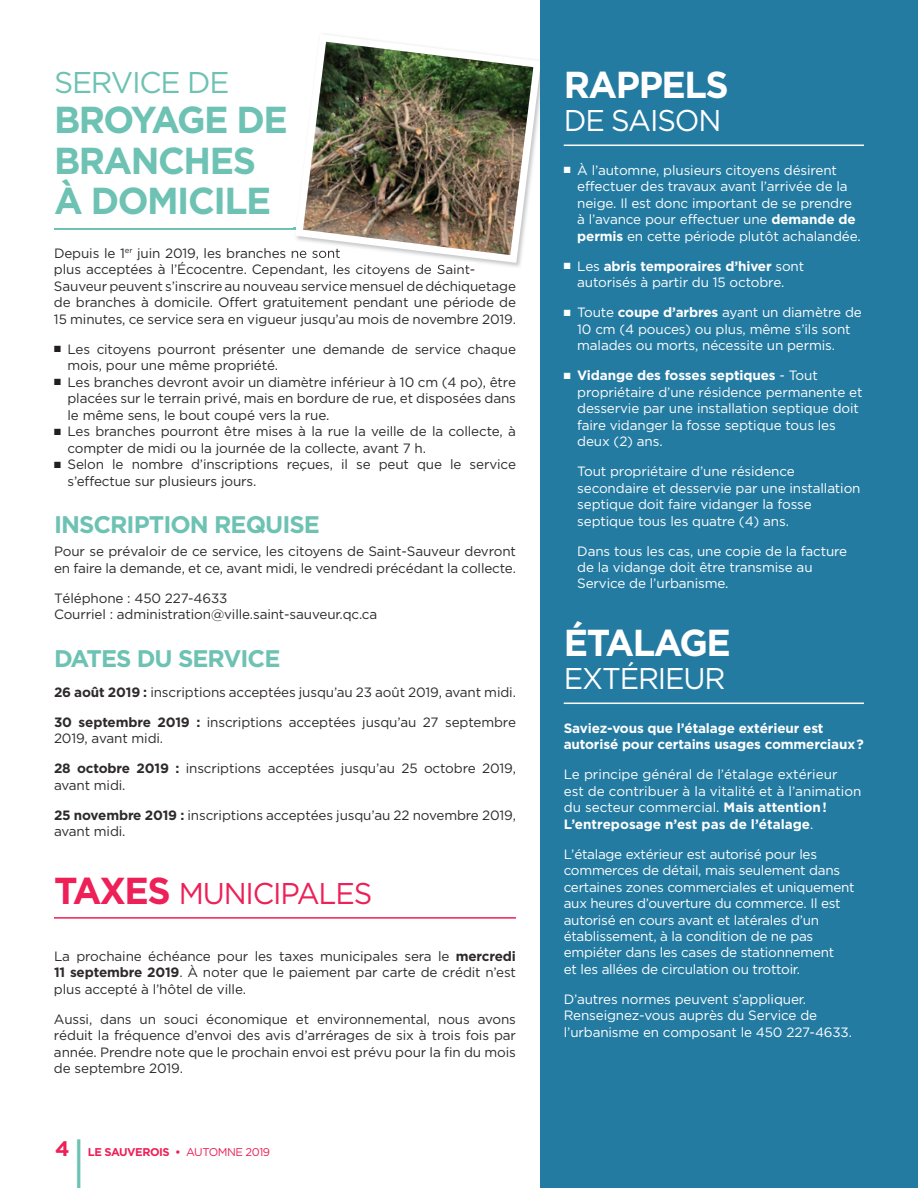
<style>
.page{position:relative;width:918px;height:1188px;background:#fff}
.page>*{position:absolute;margin:0;border:0;box-sizing:border-box;transform-origin:0 0}
.t1{font:700 81px "Gotham";color:#6dc2b3;scale:.33 1}
.t2{font:700 37.5px/40.5px "Gotham";letter-spacing:-.04em;color:#6dc2b3}
.t3{font:700 37.5px "Gotham";letter-spacing:-.04em;color:#fff}
.t4{font:30px "Gotham";letter-spacing:-.04em;color:#fff}
.t5{font:30px "Gotham";letter-spacing:-.04em;color:#ed2057}
.t6{font:30px "Gotham";letter-spacing:-.04em;color:#6dc2b3}
.t7{font:700 24px "Gotham";letter-spacing:-.04em;color:#6dc2b3}
.t8{font:700 21px "Gotham";color:#ed2057}
.t9{font:13.5px/16.5px "Gotham";letter-spacing:-.01em;color:#2e2a2c}
.t10{font:13.5px/16.5px "Gotham";letter-spacing:-.01em;color:#fff}
.t11{font:700 13.5px/16.5px "Gotham";letter-spacing:-.01em;color:#fff}
.t12{font:700 11.25px "Gotham";letter-spacing:-.04em;color:#ed2057}
.s1{color:#231f20}
.s2{font-weight:700}
.s3{font-weight:700;font-size:37.5px}
.s4{font-weight:400}
</style>
<div class="page">
<hr style="left:54px;top:228px;width:242px;height:1px;background:#6dc2b3">
<hr style="left:54px;top:917px;width:462px;height:2px;background:#ed2057">
<img style="left:296px;top:267px;width:174px;height:1px">
<img style="left:291px;top:34px;width:249px;height:233px">
<div style="left:540px;top:0;width:378px;height:1188px;background:#247ba2"></div>
<hr style="left:564px;top:145px;width:300px;height:1px;background:#fff">
<hr style="left:564px;top:703px;width:300px;height:1px;background:#fff">
<h3 class="t6" style="left:54px;top:66px;width:177px">SERVICE DE</h3>
<h2 class="t2" style="left:54px;top:99px;width:235px">BROYAGE DE<br>BRANCHES<br>À DOMICILE</h2>
<p class="t9" style="left:54px;top:245px;width:464px">Depuis le 1<sup>er</sup> juin 2019, les branches ne sont<br>plus acceptées à l’Écocentre. Cependant, les citoyens de Saint-Sauveur peuvent s’inscrire au nouveau service mensuel de déchiquetage de branches à domicile. Offert gratuitement pendant une période de 15 minutes, ce service sera en vigueur jusqu’au mois de novembre 2019.</p>
<p class="t9" style="left:68px;top:341px;width:450px;text-indent:-14px"><span class="s1">■</span> Les citoyens pourront présenter une demande de service chaque mois, pour une même propriété.</p>
<p class="t9" style="left:68px;top:374px;width:450px;text-align:justify;text-indent:-14px"><span class="s1">■</span> Les branches devront avoir un diamètre inférieur à 10 cm (4 po), être placées sur le terrain privé, mais en bordure de rue, et disposées dans le même sens, le bout coupé vers la rue.</p>
<p class="t9" style="left:68px;top:423px;width:450px;text-indent:-14px"><span class="s1">■</span> Les branches pourront être mises à la rue la veille de la collecte, à compter de midi ou la journée de la collecte, avant 7 h.</p>
<p class="t9" style="left:68px;top:456px;width:450px;text-indent:-14px"><span class="s1">■</span> Selon le nombre d’inscriptions reçues, il se peut que le service s’effectue sur plusieurs jours.</p>
<h3 class="t7" style="left:54px;top:511px;width:267px">INSCRIPTION REQUISE</h3>
<p class="t9" style="left:54px;top:543px;width:464px">Pour se prévaloir de ce service, les citoyens de Saint-Sauveur devront en faire la demande, et ce, avant midi, le vendredi précédant la collecte.</p>
<p class="t9" style="left:54px;top:590px;width:325px">Téléphone : 450 227-4633<br>Courriel : administration@ville.saint-sauveur.qc.ca</p>
<h3 class="t7" style="left:54px;top:644px;width:228px">DATES DU SERVICE</h3>
<p class="t9" style="left:54px;top:683px;width:464px"><span class="s2">26 août 2019 :</span> inscriptions acceptées jusqu’au 23 août 2019, avant midi.</p>
<p class="t9" style="left:54px;top:713px;width:464px"><span class="s2">30 septembre 2019 :</span> inscriptions acceptées jusqu’au 27 septembre<br>2019, avant midi.</p>
<p class="t9" style="left:54px;top:760px;width:463px"><span class="s2">28 octobre 2019 :</span> inscriptions acceptées jusqu’au 25 octobre 2019, avant midi.</p>
<p class="t9" style="left:54px;top:806px;width:463px"><span class="s2">25 novembre 2019 :</span> inscriptions acceptées jusqu’au 22 novembre 2019, avant midi.</p>
<h3 class="t5" style="left:54px;top:876px;width:320px"><span class="s3">TAXES</span> MUNICIPALES</h3>
<p class="t9" style="left:54px;top:947px;width:464px;text-align:justify">La prochaine échéance pour les taxes municipales sera le <span class="s2">mercredi 11 septembre 2019</span>. À noter que le paiement par carte de crédit n’est plus accepté à l’hôtel de ville.</p>
<p class="t9" style="left:54px;top:1010px;width:464px;text-align:justify">Aussi, dans un souci économique et environnemental, nous avons réduit la fréquence d’envoi des avis d’arrérages de six à trois fois par année. Prendre note que le prochain envoi est prévu pour la fin du mois de septembre 2019.</p>
<h3 class="t8" style="left:55px;top:1137px;width:16px">4</h3>
<h1 class="t1" style="left:74px;top:1129px;width:30px">|</h1>
<p class="t12" style="left:88px;top:1146px;width:184px">LE SAUVEROIS • <span class="s4">AUTOMNE 2019</span></p>
<h2 class="t3" style="left:564px;top:63px;width:167px">RAPPELS</h2>
<h3 class="t4" style="left:564px;top:104px;width:159px">DE SAISON</h3>
<p class="t10" style="left:577px;top:161px;width:285px;text-indent:-14px">■ À l’automne, plusieurs citoyens désirent effectuer des travaux avant l’arrivée de la neige. Il est donc important de se prendre à l’avance pour effectuer une <span class="s2">demande de permis</span> en cette période plutôt achalandée.</p>
<p class="t10" style="left:564px;top:257px;width:242px;text-align:center">■ Les <span class="s2">abris temporaires d’hiver</span> sont autorisés à partir du 15 octobre.</p>
<p class="t10" style="left:577px;top:304px;width:286px;text-indent:-14px">■ Toute <span class="s2">coupe d’arbres</span> ayant un diamètre de<br>10 cm (4 pouces) ou plus, même s’ils sont malades ou morts, nécessite un permis.</p>
<p class="t10" style="left:577px;top:367px;width:287px;text-indent:-14px">■ <span class="s2">Vidange des fosses septiques</span> - Tout propriétaire d’une résidence permanente et desservie par une installation septique doit faire vidanger la fosse septique tous les deux (2) ans.</p>
<p class="t10" style="left:577px;top:463px;width:285px">Tout propriétaire d’une résidence secondaire et desservie par une installation septique doit faire vidanger la fosse septique tous les quatre (4) ans.</p>
<p class="t10" style="left:577px;top:542px;width:272px">Dans tous les cas, une copie de la facture de la vidange doit être transmise au<br>Service de l’urbanisme.</p>
<h2 class="t3" style="left:564px;top:621px;width:169px">ÉTALAGE</h2>
<h3 class="t4" style="left:564px;top:662px;width:163px">EXTÉRIEUR</h3>
<p class="t11" style="left:564px;top:719px;width:302px">Saviez-vous que l’étalage extérieur est autorisé pour certains usages commerciaux ?</p>
<p class="t10" style="left:564px;top:766px;width:299px">Le principe général de l’étalage extérieur<br>est de contribuer à la vitalité et à l’animation du secteur commercial. <span class="s2">Mais attention !<br>L’entreposage n’est pas de l’étalage</span>.</p>
<p class="t10" style="left:564px;top:845px;width:292px">L’étalage extérieur est autorisé pour les commerces de détail, mais seulement dans certaines zones commerciales et uniquement aux heures d’ouverture du commerce. Il est autorisé en cours avant et latérales d’un établissement, à la condition de ne pas empiéter dans les cases de stationnement<br>et les allées de circulation ou trottoir.</p>
<p class="t10" style="left:564px;top:991px;width:290px">D’autres normes peuvent s’appliquer.<br>Renseignez-vous auprès du Service de l’urbanisme en composant le 450 227-4633.</p>
</div>
